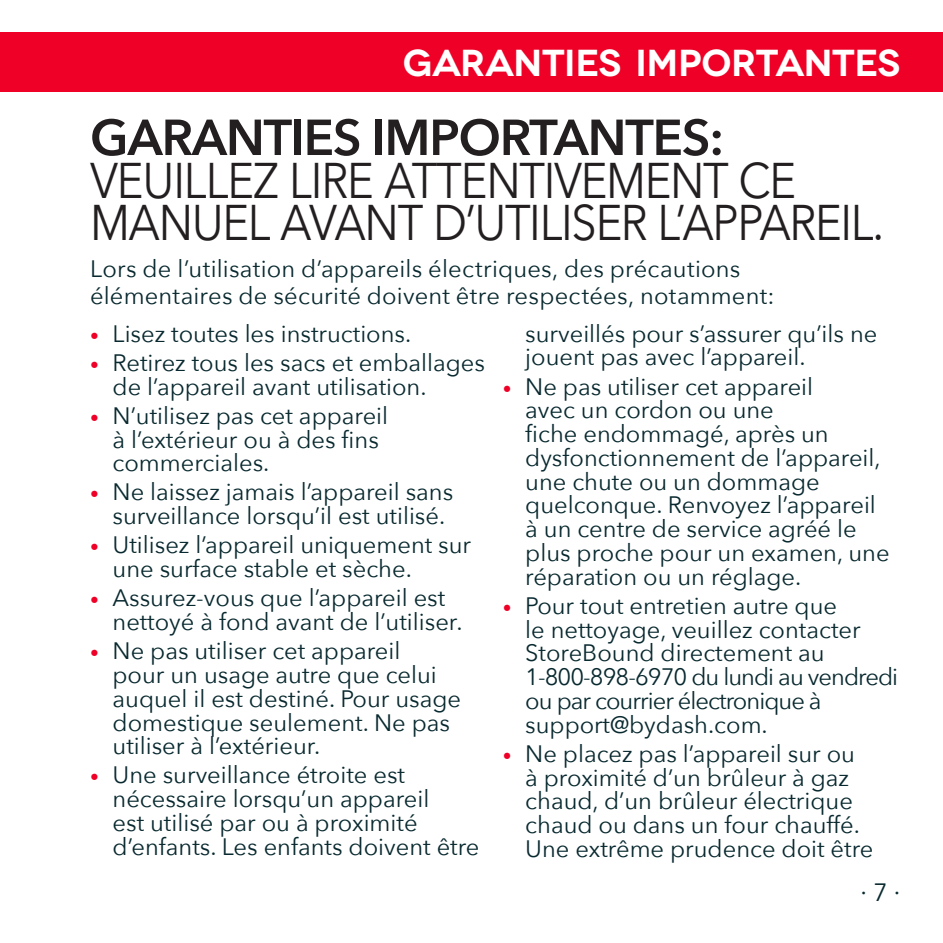
<style>
.page{position:relative;width:943px;height:943px;background:#fff}
.page>*{position:absolute;margin:0;border:0;box-sizing:border-box;transform-origin:0 0}
.t1{font:50px/42.5px "Avenir Next";letter-spacing:-.03em;color:#231f20;scale:.9 1}
.Page_Title{font:600 37.5px "Novecentowide";letter-spacing:-.01em;color:#fff}
.t2{font:25px "Avenir Next";color:#08292f}
.Important_Safeguards_Text{font:23.75px/23.8px "Avenir Next";color:#08292f}
.s1{font-weight:600}
.s2{font-size:17.5px;color:#ef0027}
</style>
<div class="page">
<div style="left:0;top:33px;width:943px;height:59px;background:#ef0027"></div>
<p class="Page_Title" style="left:403px;top:40px;width:499px">GARANTIES IMPORTANTES</p>
<p class="t1" style="left:90px;top:114px;width:883px"><span class="s1">GARANTIES IMPORTANTES:<br></span>VEUILLEZ LIRE ATTENTIVEMENT CE<br>MANUEL AVANT D’UTILISER L’APPAREIL.</p>
<p class="Important_Safeguards_Text" style="left:90px;top:254px;width:686px;line-height:27.5px">Lors de l’utilisation d’appareils électriques, des précautions élémentaires de sécurité doivent être respectées, notamment:</p>
<p class="Important_Safeguards_Text" style="left:90px;top:320px;width:323px"><span class="s2">•</span> Lisez toutes les instructions.</p>
<p class="Important_Safeguards_Text" style="left:112px;top:350px;width:374px;text-indent:-22px"><span class="s2">•</span> Retirez tous les sacs et emballages de l’appareil avant utilisation.</p>
<p class="Important_Safeguards_Text" style="left:112px;top:402px;width:277px;text-indent:-22px"><span class="s2">•</span> N’utilisez pas cet appareil à l’extérieur ou à des fins commerciales.</p>
<p class="Important_Safeguards_Text" style="left:112px;top:479px;width:342px;text-indent:-22px"><span class="s2">•</span> Ne laissez jamais l’appareil sans surveillance lorsqu’il est utilisé.</p>
<p class="Important_Safeguards_Text" style="left:112px;top:532px;width:360px;text-indent:-22px"><span class="s2">•</span> Utilisez l’appareil uniquement sur une surface stable et sèche.</p>
<p class="Important_Safeguards_Text" style="left:112px;top:585px;width:351px;text-indent:-22px"><span class="s2">•</span> Assurez-vous que l’appareil est nettoyé à fond avant de l’utiliser.</p>
<p class="Important_Safeguards_Text" style="left:112px;top:638px;width:350px;text-indent:-22px"><span class="s2">•</span> Ne pas utiliser cet appareil<br>pour un usage autre que celui auquel il est destiné. Pour usage domestique seulement. Ne pas utiliser à l’extérieur.</p>
<p class="Important_Safeguards_Text" style="left:112px;top:762px;width:368px;text-indent:-22px"><span class="s2">•</span> Une surveillance étroite est nécessaire lorsqu’un appareil<br>est utilisé par ou à proximité d’enfants. Les enfants doivent être</p>
<p class="Important_Safeguards_Text" style="left:525px;top:320px;width:354px">surveillés pour s’assurer qu’ils ne jouent pas avec l’appareil.</p>
<p class="Important_Safeguards_Text" style="left:525px;top:373px;width:366px;text-indent:-22px"><span class="s2">•</span> Ne pas utiliser cet appareil<br>avec un cordon ou une<br>fiche endommagé, après un dysfonctionnement de l’appareil, une chute ou un dommage quelconque. Renvoyez l’appareil à un centre de service agréé le plus proche pour un examen, une réparation ou un réglage.</p>
<p class="Important_Safeguards_Text" style="left:525px;top:592px;width:374px;text-indent:-22px"><span class="s2">•</span> Pour tout entretien autre que<br>le nettoyage, veuillez contacter<br>StoreBound directement au<br>1-800-898-6970 du lundi au vendredi ou par courrier électronique à support@bydash.com.</p>
<p class="Important_Safeguards_Text" style="left:525px;top:740px;width:350px;text-indent:-22px"><span class="s2">•</span> Ne placez pas l’appareil sur ou à proximité d’un brûleur à gaz chaud, d’un brûleur électrique chaud ou dans un four chauffé.<br>Une extrême prudence doit être</p>
<p class="t2" style="left:860px;top:870px;width:41px">∙ 7 ∙</p>
</div>
